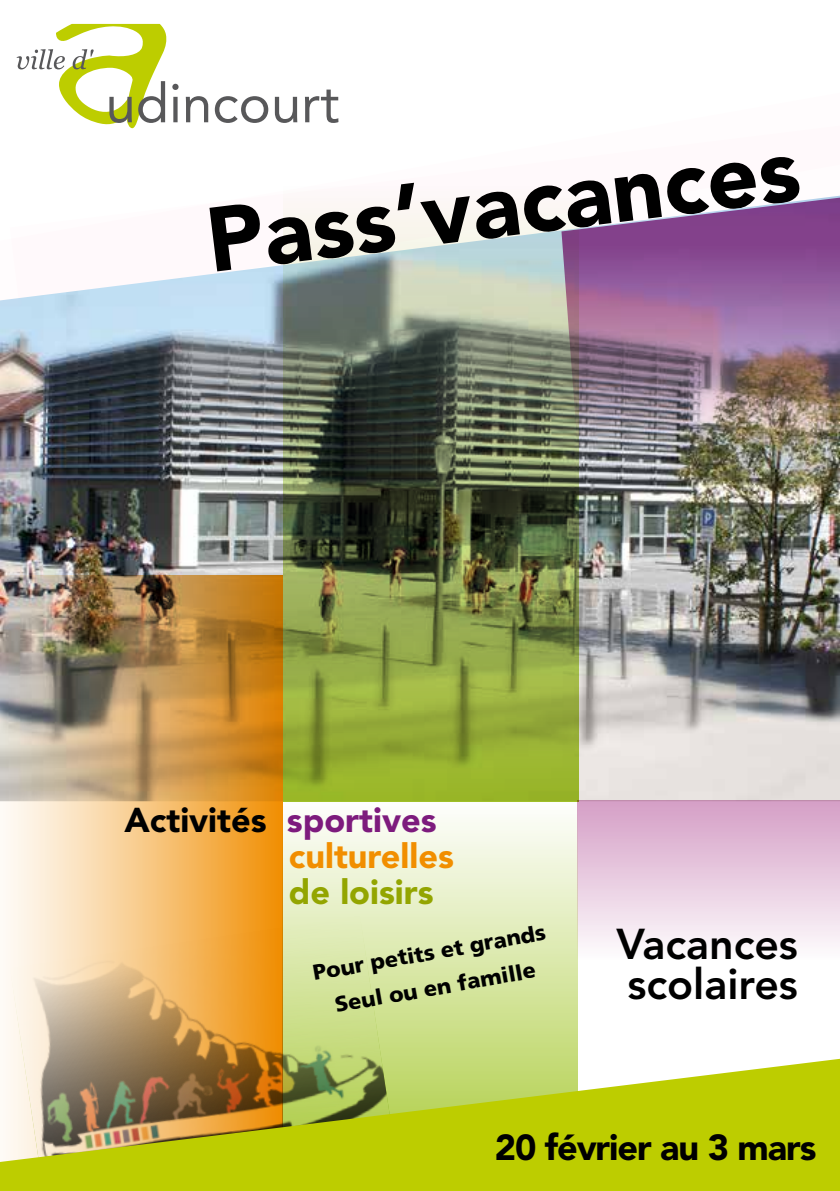
<style>
.page{position:relative;width:840px;height:1191px;background:#fff}
.page>*{position:absolute;margin:0;border:0;box-sizing:border-box;transform-origin:0 0}
.t1{font:900 90.4px "Avenir";color:#000}
.t2{font:800 42.8px/39.6px "Avenir";color:#000}
.t3{font:900 36px "Avenir";letter-spacing:-.03em;color:#000}
.t4{font:900 34.2px/36px "Avenir";color:#f18e00}
.t5{font:900 34.2px "Avenir";color:#93a500}
.t6{font:900 21.6px/35.4px "Frutiger";color:#000;text-align:center}
.s1{color:#000}
.s2{color:#7d1b7d}
</style>
<div class="page">
<svg style="left:282px;top:801px;width:295px;height:257px"></svg>
<img style="left:282px;top:915px;width:111px;height:143px">
<img style="left:0;top:265px;width:839px;height:536px">
<img style="left:0;top:575px;width:282px;height:483px">
<img style="left:283px;top:203px;width:295px;height:598px">
<img style="left:561px;top:195px;width:278px;height:251px">
<img style="left:0;top:1058px;width:839px;height:133px">
<svg style="left:186px;top:96px;width:22px;height:26px"></svg>
<svg style="left:215px;top:96px;width:53px;height:27px"></svg>
<svg style="left:275px;top:97px;width:22px;height:26px"></svg>
<svg style="left:305px;top:90px;width:33px;height:33px"></svg>
<svg style="left:17px;top:24px;width:161px;height:105px"></svg>
<svg style="left:577px;top:800px;width:262px;height:352px"></svg>
<h1 class="t1" style="left:200px;top:187px;width:598px;rotate:-7deg">Pass’vacances</h1>
<h3 class="t4" style="left:289px;top:801px;width:166px;text-indent:-164px"><span class="s1">Activités</span> <span class="s2">sportives </span>culturelles</h3>
<h3 class="t5" style="left:289px;top:871px;width:146px">de loisirs</h3>
<p class="t6" style="left:310px;top:955px;width:237px;rotate:-10deg">Pour petits et grands<br>Seul ou en famille</p>
<h2 class="t2" style="left:616px;top:924px;width:183px">Vacances scolaires</h2>
<h3 class="t3" style="left:494px;top:1125px;width:323px">20 février au 3 mars</h3>
</div>
